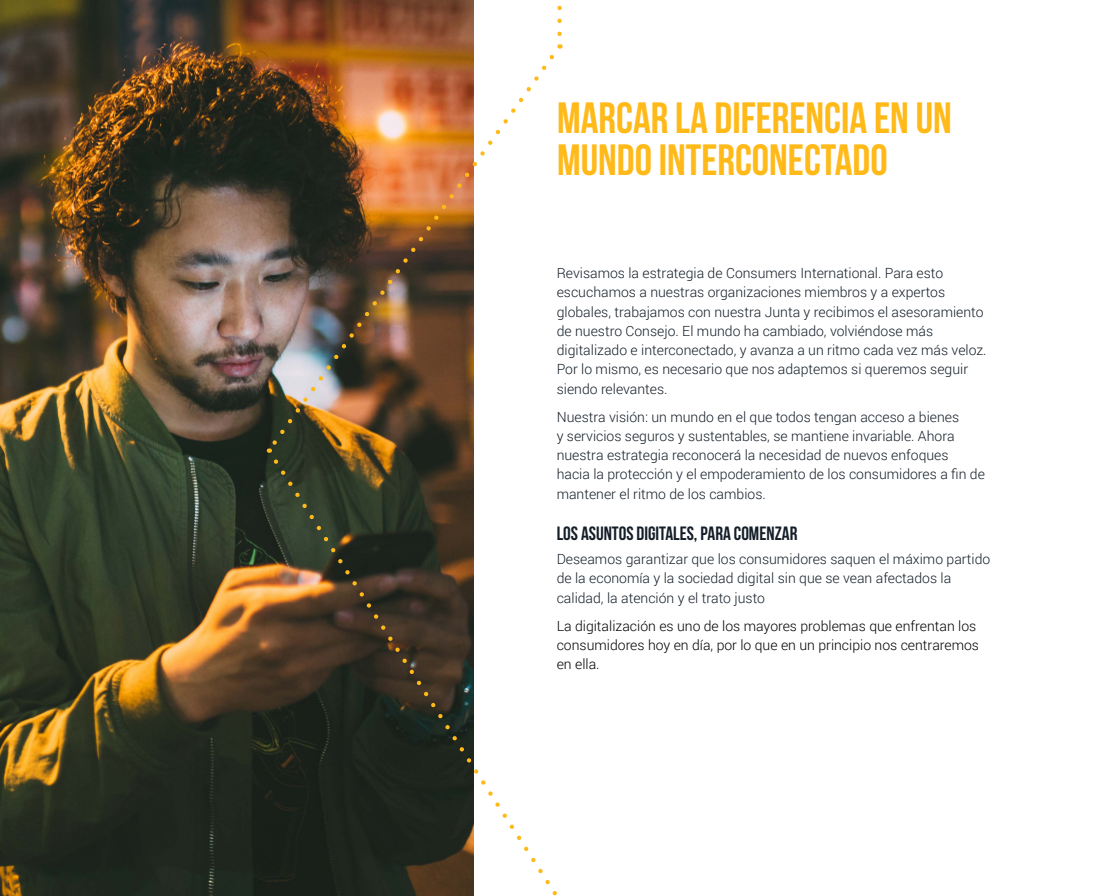
<style>
.page{position:relative;width:1120px;height:896px;background:#fff}
.page>*{position:absolute;margin:0;border:0;box-sizing:border-box;transform-origin:0 0}
.t1{font:700 43.75px/42px "Bebas Neue";color:#ffb919}
.t2{font:700 19.25px "Bebas Neue";color:#141e28}
.t3{font:300 14px/19.2px "Roboto";color:#141e28}
.t4{font:300 14px/19.2px "Roboto";color:#000}
</style>
<div class="page">
<img style="left:0;top:0;width:473px;height:896px">
<img style="left:267px;top:51px;width:287px;height:400px">
<svg style="left:270px;top:456px;width:287px;height:440px"></svg>
<svg style="left:557px;top:8px;width:5px;height:41px"></svg>
<h1 class="t1" style="left:557px;top:97px;width:396px">MARCAR LA DIFERENCIA EN UN<br>MUNDO INTERCONECTADO</h1>
<p class="t3" style="left:557px;top:263px;width:431px">Revisamos la estrategia de Consumers International. Para esto escuchamos a nuestras organizaciones miembros y a expertos globales, trabajamos con nuestra Junta y recibimos el asesoramiento de nuestro Consejo. El mundo ha cambiado, volviéndose más digitalizado e interconectado, y avanza a un ritmo cada vez más veloz.<br>Por lo mismo, es necesario que nos adaptemos si queremos seguir siendo relevantes.</p>
<p class="t3" style="left:557px;top:406px;width:430px">Nuestra visión: un mundo en el que todos tengan acceso a bienes<br>y servicios seguros y sustentables, se mantiene invariable. Ahora nuestra estrategia reconocerá la necesidad de nuevos enfoques hacia la protección y el empoderamiento de los consumidores a fin de mantener el ritmo de los cambios.</p>
<h2 class="t2" style="left:557px;top:522px;width:242px">LOS ASUNTOS DIGITALES, PARA COMENZAR</h2>
<p class="t3" style="left:557px;top:549px;width:435px">Deseamos garantizar que los consumidores saquen el máximo partido de la economía y la sociedad digital sin que se vean afectados la calidad, la atención y el trato justo</p>
<p class="t4" style="left:557px;top:616px;width:424px">La digitalización es uno de los mayores problemas que enfrentan los consumidores hoy en día, por lo que en un principio nos centraremos en ella.</p>
</div>
